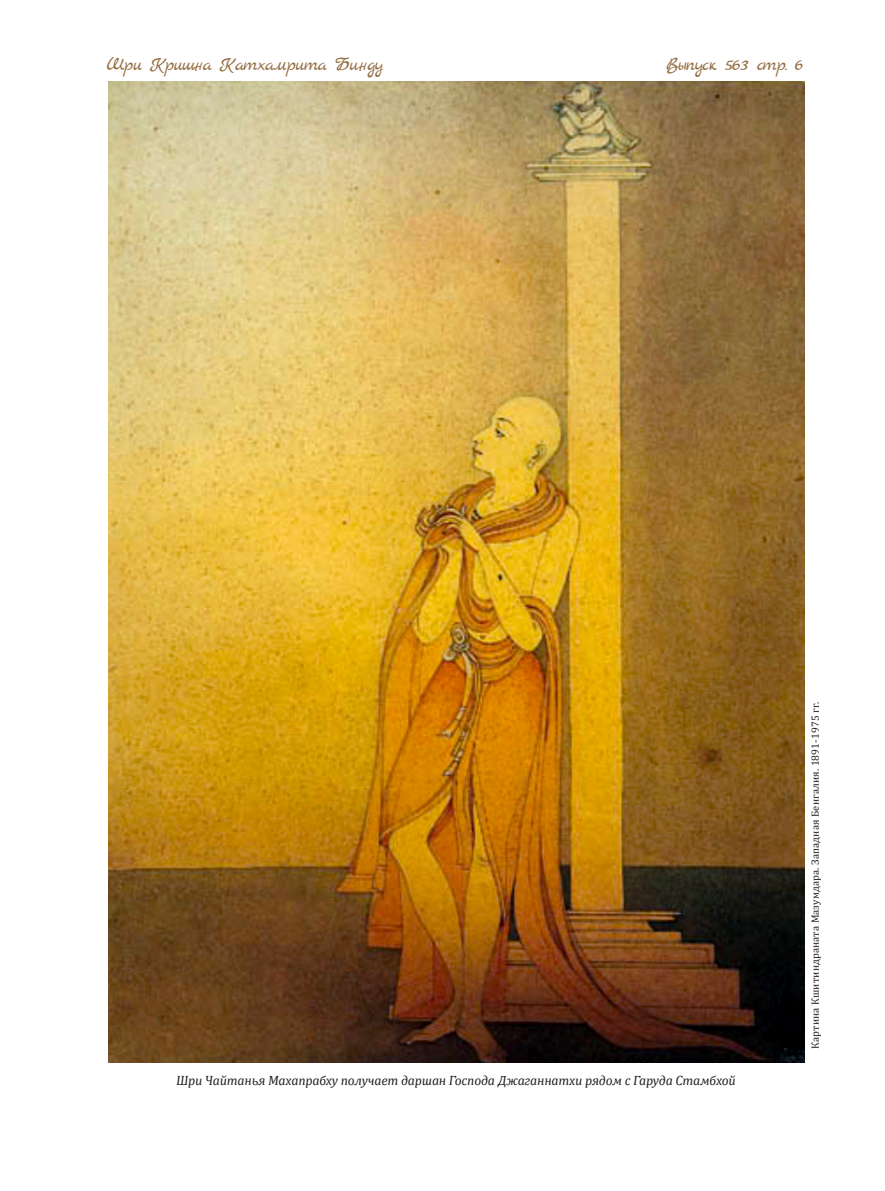
<style>
.page{position:relative;width:885px;height:1191px;background:#fff}
.page>*{position:absolute;margin:0;border:0;box-sizing:border-box;transform-origin:0 0}
.t1{font:19.5px "Marck Script";letter-spacing:-.05em;color:#956f44}
.t2{font:italic 13.5px "Cambria";letter-spacing:-.01em;color:#231f20}
.Artists_Credits{font:10.5px "Cambria";letter-spacing:.01em;color:#231f20}
</style>
<div class="page">
<img style="left:108px;top:81px;width:696px;height:981px">
<h1 class="t1" style="left:107px;top:53px;width:280px">Шри Кришна Катхамрита Бинду</h1>
<h1 class="t1" style="left:666px;top:53px;width:141px">Выпуск 563 стр. 6</h1>
<p class="t2" style="left:176px;top:1071px;width:562px">Шри Чайтанья Махапрабху получает даршан Господа Джаганнатхи рядом с Гаруда Стамбхой</p>
<p class="Artists_Credits" style="left:809px;top:1048px;width:348px;rotate:-90deg">Картина Кшитиндраната Мазумдара. Западная Бенгалия. 1891-1975 гг.</p>
</div>
